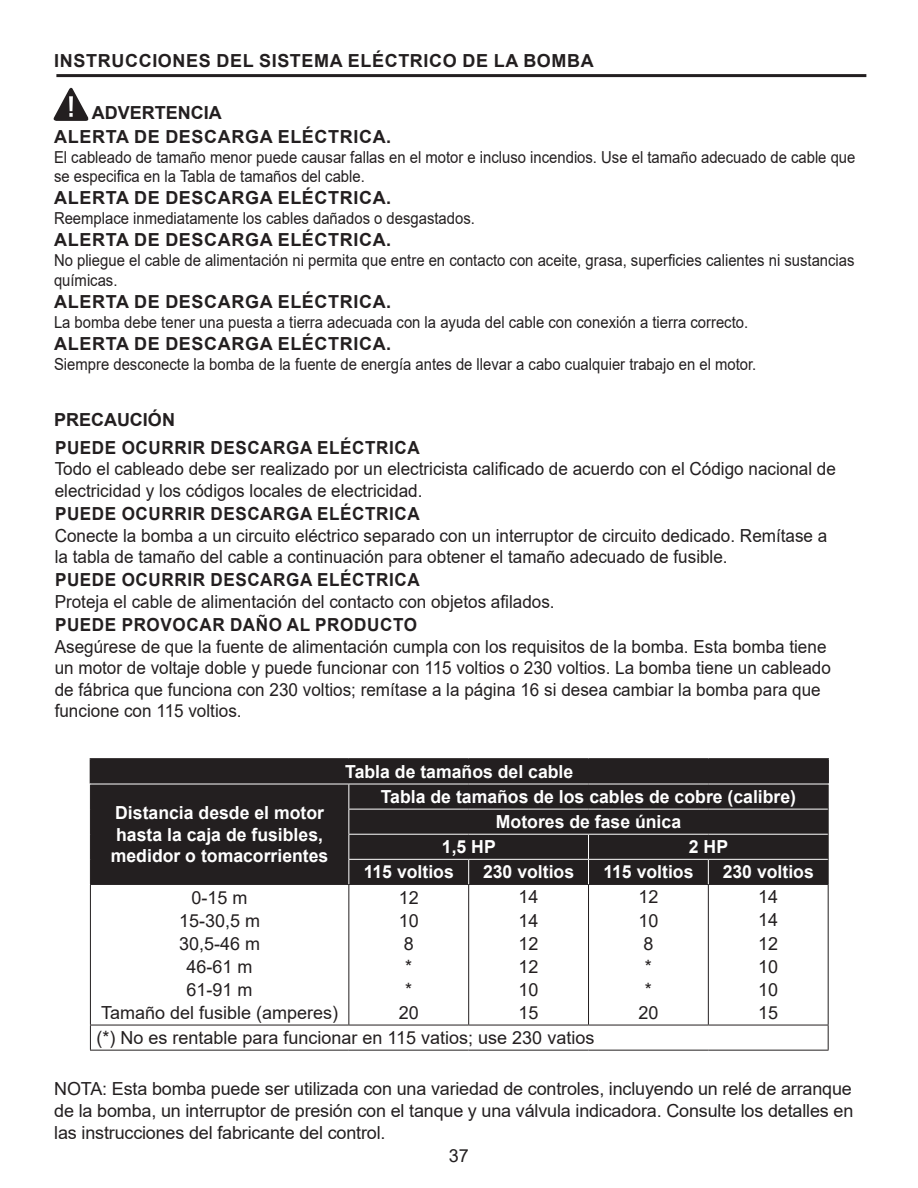
<style>
.page{position:relative;width:918px;height:1188px;background:#fff}
.page>*{position:absolute;margin:0;border:0;box-sizing:border-box;transform-origin:0 0}
.t1{font:18px/21.9px "Arial";color:#231f20;scale:.95 1}
.t2{font:18px/23.1px "Arial";color:#231f20;text-align:justify}
.t3{font:700 18px/21.6px "Arial";color:#fff}
.t4{font:700 18px "Arial";letter-spacing:.035em;color:#231f20}
.t5{font:700 18px "Arial";color:#231f20}
.t6{font:16.5px/19.8px "Arial";color:#231f20;scale:.9 1}
.s1{font-weight:700}
</style>
<div class="page">
<hr style="left:56px;top:74px;width:810px;height:3px;background:#231f20">
<div style="left:91px;top:760px;width:737px;height:124px;background:#231f20"></div>
<svg style="left:828px;top:785px;width:1px;height:99px"></svg>
<hr style="left:90px;top:884px;width:259px;height:1px;background:#231f20">
<hr style="left:90px;top:885px;width:1px;height:140px;background:#231f20">
<hr style="left:349px;top:884px;width:120px;height:1px;background:#231f20">
<hr style="left:348px;top:885px;width:1px;height:140px;background:#231f20">
<hr style="left:469px;top:884px;width:120px;height:1px;background:#231f20">
<hr style="left:468px;top:885px;width:1px;height:140px;background:#231f20">
<hr style="left:589px;top:884px;width:119px;height:1px;background:#231f20">
<hr style="left:588px;top:885px;width:1px;height:140px;background:#231f20">
<hr style="left:708px;top:884px;width:121px;height:1px;background:#231f20">
<hr style="left:708px;top:885px;width:1px;height:140px;background:#231f20">
<hr style="left:828px;top:885px;width:1px;height:140px;background:#231f20">
<hr style="left:90px;top:1025px;width:259px;height:1px;background:#231f20">
<svg style="left:90px;top:1025px;width:1px;height:25px"></svg>
<hr style="left:349px;top:1025px;width:120px;height:1px;background:#231f20">
<hr style="left:469px;top:1025px;width:120px;height:1px;background:#231f20">
<hr style="left:589px;top:1025px;width:119px;height:1px;background:#231f20">
<hr style="left:708px;top:1025px;width:121px;height:1px;background:#231f20">
<svg style="left:828px;top:1025px;width:1px;height:25px"></svg>
<hr style="left:90px;top:1050px;width:259px;height:1px;background:#231f20">
<hr style="left:349px;top:1050px;width:120px;height:1px;background:#231f20">
<hr style="left:469px;top:1050px;width:120px;height:1px;background:#231f20">
<hr style="left:589px;top:1050px;width:119px;height:1px;background:#231f20">
<hr style="left:708px;top:1050px;width:121px;height:1px;background:#231f20">
<hr style="left:90px;top:758px;width:259px;height:2px;background:#231f20">
<svg style="left:90px;top:760px;width:1px;height:124px"></svg>
<hr style="left:349px;top:758px;width:120px;height:2px;background:#231f20">
<hr style="left:469px;top:758px;width:120px;height:2px;background:#231f20">
<hr style="left:589px;top:758px;width:119px;height:2px;background:#231f20">
<hr style="left:708px;top:758px;width:121px;height:2px;background:#231f20">
<hr style="left:827px;top:760px;width:2px;height:24px;background:#231f20">
<hr style="left:348px;top:809px;width:121px;height:1px;background:#fff">
<hr style="left:469px;top:809px;width:120px;height:1px;background:#fff">
<hr style="left:589px;top:809px;width:119px;height:1px;background:#fff">
<hr style="left:708px;top:809px;width:120px;height:1px;background:#fff">
<hr style="left:348px;top:834px;width:121px;height:1px;background:#fff">
<hr style="left:469px;top:834px;width:120px;height:1px;background:#fff">
<hr style="left:589px;top:834px;width:119px;height:1px;background:#fff">
<hr style="left:708px;top:834px;width:120px;height:1px;background:#fff">
<hr style="left:348px;top:859px;width:121px;height:1px;background:#fff">
<svg style="left:348px;top:785px;width:1px;height:99px"></svg>
<hr style="left:469px;top:859px;width:120px;height:1px;background:#fff">
<svg style="left:468px;top:860px;width:1px;height:24px"></svg>
<hr style="left:589px;top:859px;width:119px;height:1px;background:#fff">
<svg style="left:588px;top:835px;width:1px;height:49px"></svg>
<hr style="left:708px;top:859px;width:120px;height:1px;background:#fff">
<svg style="left:708px;top:860px;width:1px;height:24px"></svg>
<hr style="left:90px;top:784px;width:259px;height:1px;background:#fff">
<hr style="left:349px;top:784px;width:120px;height:1px;background:#fff">
<hr style="left:469px;top:784px;width:120px;height:1px;background:#fff">
<hr style="left:589px;top:784px;width:119px;height:1px;background:#fff">
<hr style="left:708px;top:784px;width:121px;height:1px;background:#fff">
<svg style="left:53px;top:87px;width:36px;height:34px"></svg>
<p class="t4" style="left:54px;top:48px;width:541px">INSTRUCCIONES DEL SISTEMA ELÉCTRICO DE LA BOMBA</p>
<p class="t5" style="left:92px;top:100px;width:131px">ADVERTENCIA</p>
<p class="t4" style="left:54px;top:124px;width:338px">ALERTA DE DESCARGA ELÉCTRICA.</p>
<p class="t6" style="left:54px;top:147px;width:892px">El cableado de tamaño menor puede causar fallas en el motor e incluso incendios. Use el tamaño adecuado de cable que se especifica en la Tabla de tamaños del cable.</p>
<p class="t4" style="left:54px;top:185px;width:338px">ALERTA DE DESCARGA ELÉCTRICA.</p>
<p class="t6" style="left:54px;top:208px;width:469px">Reemplace inmediatamente los cables dañados o desgastados.</p>
<p class="t4" style="left:54px;top:227px;width:338px">ALERTA DE DESCARGA ELÉCTRICA.</p>
<p class="t6" style="left:54px;top:250px;width:891px">No pliegue el cable de alimentación ni permita que entre en contacto con aceite, grasa, superficies calientes ni sustancias químicas.</p>
<p class="t4" style="left:54px;top:289px;width:338px">ALERTA DE DESCARGA ELÉCTRICA.</p>
<p class="t6" style="left:54px;top:312px;width:773px">La bomba debe tener una puesta a tierra adecuada con la ayuda del cable con conexión a tierra correcto.</p>
<p class="t4" style="left:54px;top:331px;width:338px">ALERTA DE DESCARGA ELÉCTRICA.</p>
<p class="t6" style="left:54px;top:354px;width:782px">Siempre desconecte la bomba de la fuente de energía antes de llevar a cabo cualquier trabajo en el motor.</p>
<p class="t5" style="left:54px;top:407px;width:122px">PRECAUCIÓN</p>
<p class="t1" style="left:55px;top:436px;width:824px"><span class="s1">PUEDE OCURRIR DESCARGA ELÉCTRICA<br></span>Todo el cableado debe ser realizado por un electricista calificado de acuerdo con el Código nacional de electricidad y los códigos locales de electricidad.<br><span class="s1">PUEDE OCURRIR DESCARGA ELÉCTRICA<br></span>Conecte la bomba a un circuito eléctrico separado con un interruptor de circuito dedicado. Remítase a la tabla de tamaño del cable a continuación para obtener el tamaño adecuado de fusible.<br><span class="s1">PUEDE OCURRIR DESCARGA ELÉCTRICA<br></span>Proteja el cable de alimentación del contacto con objetos afilados.<br><span class="s1">PUEDE PROVOCAR DAÑO AL PRODUCTO<br></span>Asegúrese de que la fuente de alimentación cumpla con los requisitos de la bomba. Esta bomba tiene un motor de voltaje doble y puede funcionar con 115 voltios o 230 voltios. La bomba tiene un cableado de fábrica que funciona con 230 voltios; remítase a la página 16 si desea cambiar la bomba para que funcione con 115 voltios.</p>
<p class="t3" style="left:111px;top:802px;width:219px">Distancia desde el motor hasta la caja de fusibles, medidor o tomacorrientes</p>
<p class="t3" style="left:345px;top:761px;width:230px">Tabla de tamaños del cable</p>
<p class="t3" style="left:381px;top:786px;width:417px">Tabla de tamaños de los cables de cobre (calibre)</p>
<p class="t3" style="left:496px;top:811px;width:187px">Motores de fase única</p>
<p class="t3" style="left:442px;top:836px;width:55px">1,5 HP</p>
<p class="t3" style="left:689px;top:836px;width:41px">2 HP</p>
<p class="t3" style="left:364px;top:862px;width:92px">115 voltios</p>
<p class="t3" style="left:483px;top:862px;width:93px">230 voltios</p>
<p class="t3" style="left:603px;top:862px;width:92px">115 voltios</p>
<p class="t3" style="left:723px;top:862px;width:93px">230 voltios</p>
<p class="t2" style="left:101px;top:886px;width:239px;text-align:center">0-15 m<br>15-30,5 m<br>30,5-46 m<br>46-61 m<br>61-91 m<br>Tamaño del fusible (amperes)</p>
<p class="t2" style="left:399px;top:886px;width:22px;text-align:center">12<br>10<br>8 *<br>*<br>20</p>
<p class="t2" style="left:519px;top:885px;width:22px">14<br>14<br>12<br>12<br>10<br>15</p>
<p class="t2" style="left:638px;top:885px;width:22px;text-align:center">12<br>10<br>8 *<br>*<br>20</p>
<p class="t2" style="left:758px;top:885px;width:22px">14<br>14<br>12<br>10<br>10<br>15</p>
<p class="t2" style="left:96px;top:1026px;width:499px">(*) No es rentable para funcionar en 115 vatios; use 230 vatios</p>
<p class="t2" style="left:54px;top:1078px;width:801px;line-height:21.6px">NOTA: Esta bomba puede ser utilizada con una variedad de controles, incluyendo un relé de arranque de la bomba, un interruptor de presión con el tanque y una válvula indicadora. Consulte los detalles en las instrucciones del fabricante del control.</p>
<p class="t2" style="left:449px;top:1144px;width:22px">37</p>
</div>
